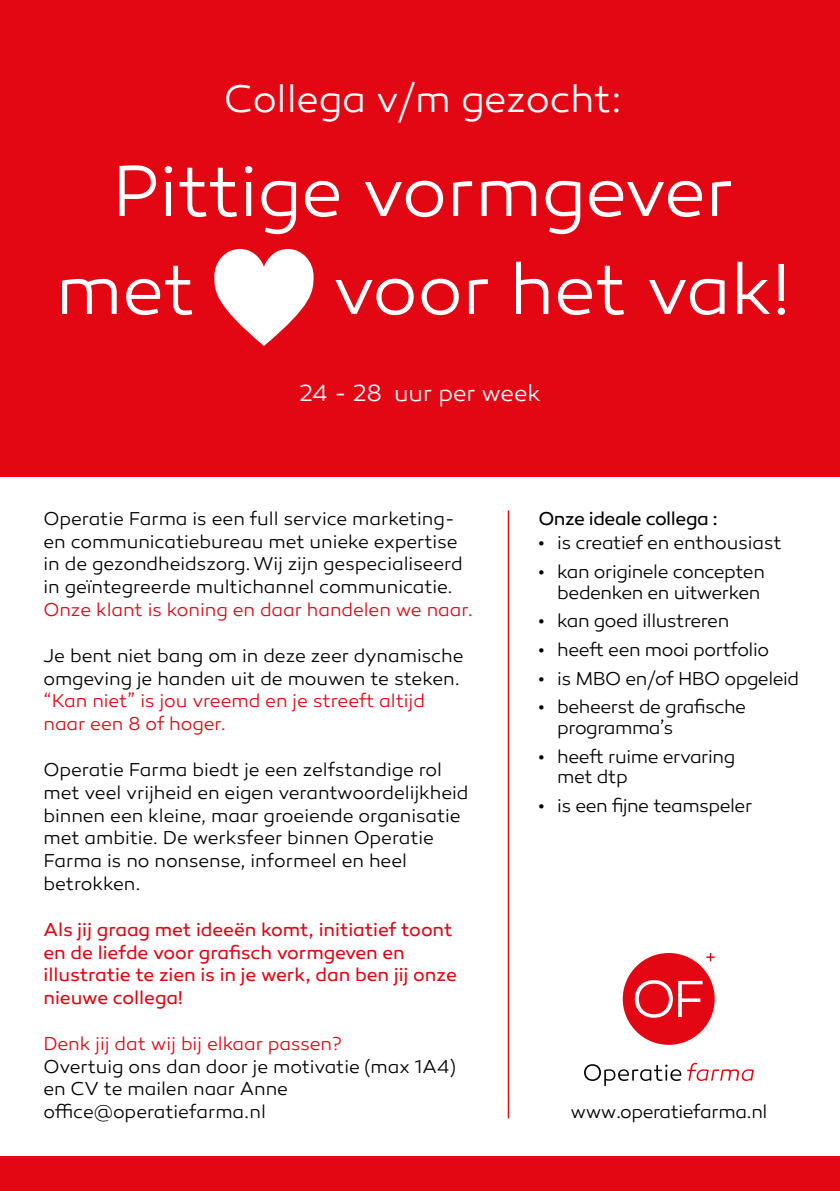
<style>
.page{position:relative;width:840px;height:1191px;background:#fff}
.page>*{position:absolute;margin:0;border:0;box-sizing:border-box;transform-origin:0 0}
.t1{font:300 73.4px/98px "Canaro";letter-spacing:-.005em;color:#fff}
.t2{font:300 39.2px "Canaro";letter-spacing:-.005em;color:#fff}
.t3{font:300 23.8px "Canaro";color:#fff}
.t4{font:300 19px/22.8px "Canaro";letter-spacing:-.005em;color:#000}
.t5{font:300 19px/21px "Canaro";letter-spacing:-.025em;color:#000;text-align:right}
.t6{font:19px/22.8px "Canaro";letter-spacing:-.005em;color:#e30613}
.t7{font:300 19px/22.8px "Canaro";letter-spacing:-.005em;color:#e30613}
.t8{font:19px "Canaro";letter-spacing:-.025em;color:#000}
</style>
<div class="page">
<div style="left:0;top:0;width:839px;height:476px;background:#e30613"></div>
<div style="left:0;top:1157px;width:839px;height:34px;background:#e30613"></div>
<svg style="left:214px;top:249px;width:99px;height:97px"></svg>
<hr style="left:507px;top:510px;width:2px;height:608px;background:#e30613">
<svg style="left:584px;top:1062px;width:169px;height:24px"></svg>
<svg style="left:622px;top:953px;width:92px;height:91px"></svg>
<h2 class="t2" style="left:224px;top:76px;width:399px">Collega v/m gezocht:</h2>
<h1 class="t1" style="left:56px;top:143px;width:679px;text-indent:56px">Pittige vormgever met</h1>
<h1 class="t1" style="left:332px;top:241px;width:458px">voor het vak!</h1>
<p class="t3" style="left:299px;top:379px;width:243px">24 - 28 uur per week</p>
<p class="t4" style="left:43px;top:507px;width:420px">Operatie Farma is een full service marketing&shy;en communicatiebureau met unieke expertise in de gezondheidszorg. Wij zijn gespecialiseerd in geïntegreerde multichannel communicatie.</p>
<p class="t7" style="left:43px;top:598px;width:430px">Onze klant is koning en daar handelen we naar.</p>
<p class="t4" style="left:43px;top:644px;width:421px">Je bent niet bang om in deze zeer dynamische omgeving je handen uit de mouwen te steken.</p>
<p class="t7" style="left:43px;top:690px;width:383px">“Kan niet” is jou vreemd en je streeft altijd naar een 8 of hoger.</p>
<p class="t4" style="left:43px;top:758px;width:426px">Operatie Farma biedt je een zelfstandige rol met veel vrijheid en eigen verantwoordelijkheid binnen een kleine, maar groeiende organisatie met ambitie. De werksfeer binnen Operatie Farma is no nonsense, informeel en heel betrokken.</p>
<p class="t6" style="left:43px;top:918px;width:414px">Als jij graag met ideeën komt, initiatief toont en de liefde voor grafisch vormgeven en illustratie te zien is in je werk, dan ben jij onze nieuwe collega!</p>
<p class="t7" style="left:43px;top:1032px;width:299px">Denk jij dat wij bij elkaar passen?</p>
<p class="t4" style="left:43px;top:1055px;width:413px">Overtuig ons dan door je motivatie (max 1A4) en CV te mailen naar Anne office@operatiefarma.nl</p>
<p class="t8" style="left:538px;top:507px;width:181px">Onze ideale collega :</p>
<p class="t4" style="left:538px;top:532px;width:245px">• is creatief en enthousiast</p>
<p class="t5" style="left:538px;top:561px;width:228px">• kan originele concepten bedenken en uitwerken</p>
<p class="t5" style="left:538px;top:611px;width:192px">• kan goed illustreren</p>
<p class="t5" style="left:538px;top:639px;width:232px">• heeft een mooi portfolio</p>
<p class="t5" style="left:538px;top:668px;width:262px">• is MBO en/of HBO opgeleid</p>
<p class="t5" style="left:557px;top:696px;width:190px;text-align:left;text-indent:-19px">• beheerst de grafische programma’s</p>
<p class="t4" style="left:557px;top:746px;width:179px;line-height:21px;text-indent:-19px">• heeft ruime ervaring met dtp</p>
<p class="t5" style="left:538px;top:795px;width:215px">• is een fijne teamspeler</p>
<p class="t4" style="left:570px;top:1100px;width:198px">www.operatiefarma.nl</p>
</div>
